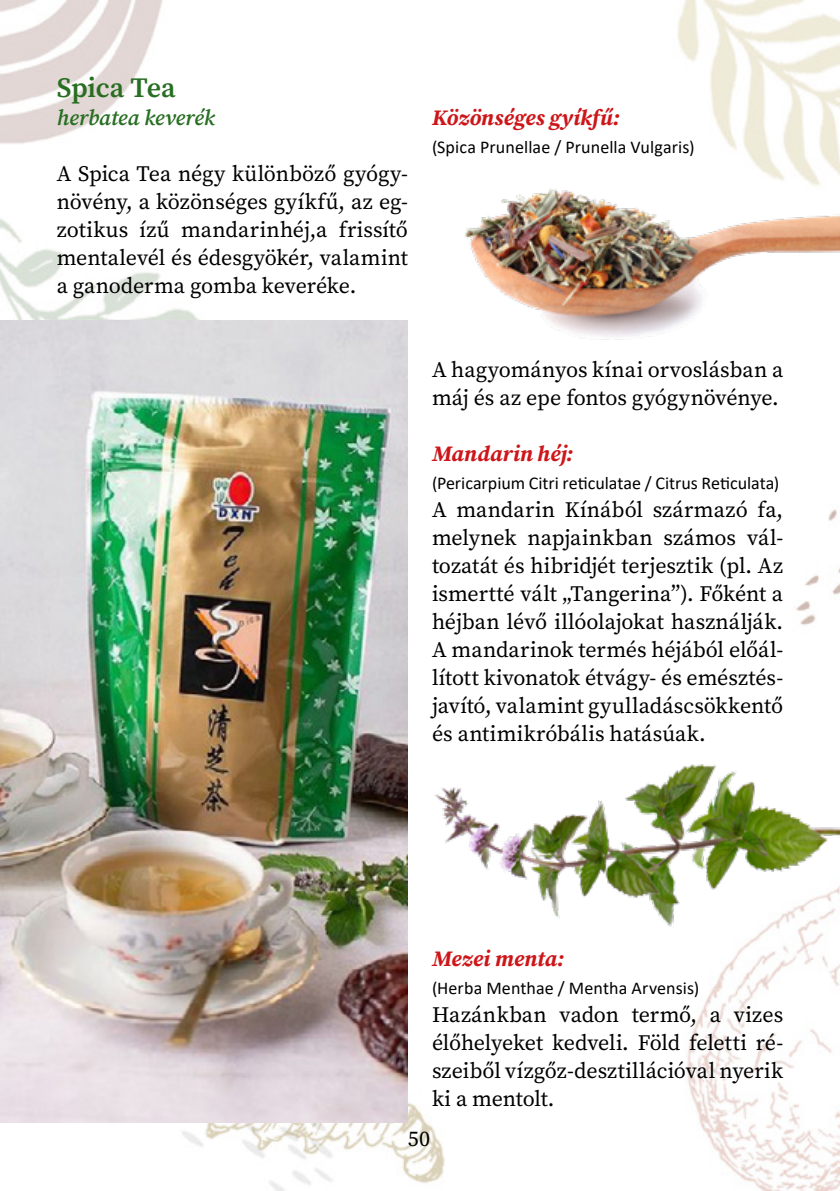
<style>
.page{position:relative;width:840px;height:1191px;background:#fff}
.page>*{position:absolute;margin:0;border:0;box-sizing:border-box;transform-origin:0 0}
.t1{font:600 28px "Source Serif Pro";letter-spacing:-.01em;color:#286e22}
.t2{font:22px/28px "Source Serif Pro";color:#000;text-align:justify}
.t3{font:italic 700 22px "Source Serif Pro";color:#cd1619}
.t4{font:italic 600 22px "Source Serif Pro";letter-spacing:-.005em;color:#286e22}
.t5{font:18px "Calibri";letter-spacing:.005em;color:#000}
</style>
<div class="page">
<img style="left:0;top:0;width:839px;height:1190px">
<img style="left:0;top:320px;width:408px;height:803px">
<img style="left:432px;top:162px;width:407px;height:180px">
<img style="left:432px;top:760px;width:407px;height:169px">
<p class="t1" style="left:57px;top:69px;width:120px">Spica Tea</p>
<p class="t4" style="left:57px;top:103px;width:159px">herbatea keverék</p>
<p class="t2" style="left:57px;top:160px;width:352px">A Spica Tea négy különböző gyógy&shy;növény, a közönséges gyíkfű, az eg&shy;zotikus ízű mandarinhéj,a frissítő mentalevél és édesgyökér, valamint a ganoderma gomba keveréke.</p>
<p class="t3" style="left:432px;top:103px;width:189px">Közönséges gyíkfű:</p>
<p class="t5" style="left:432px;top:135px;width:264px">(Spica Prunellae / Prunella Vulgaris)</p>
<p class="t2" style="left:432px;top:356px;width:352px">A hagyományos kínai orvoslásban a máj és az epe fontos gyógynövénye.</p>
<p class="t3" style="left:432px;top:439px;width:143px">Mandarin héj:</p>
<p class="t5" style="left:432px;top:471px;width:348px">(Pericarpium Citri reticulatae / Citrus Reticulata)</p>
<p class="t2" style="left:432px;top:496px;width:352px">A mandarin Kínából származó fa, melynek napjainkban számos vál&shy;tozatát és hibridjét terjesztik (pl. Az ismertté vált „Tangerina”). Főként a héjban lévő illóolajokat használják.<br>A mandarinok termés héjából előál&shy;lított kivonatok étvágy- és emésztés&shy;javító, valamint gyulladáscsökkentő és antimikróbális hatásúak.</p>
<p class="t3" style="left:432px;top:943px;width:134px">Mezei menta:</p>
<p class="t5" style="left:432px;top:975px;width:268px">(Herba Menthae / Mentha Arvensis)</p>
<p class="t2" style="left:432px;top:1000px;width:352px">Hazánkban vadon termő, a vizes élőhelyeket kedveli. Föld feletti ré&shy;szeiből vízgőz-desztillációval nyerik ki a mentolt.</p>
<p class="t2" style="left:408px;top:1124px;width:24px">50</p>
</div>
